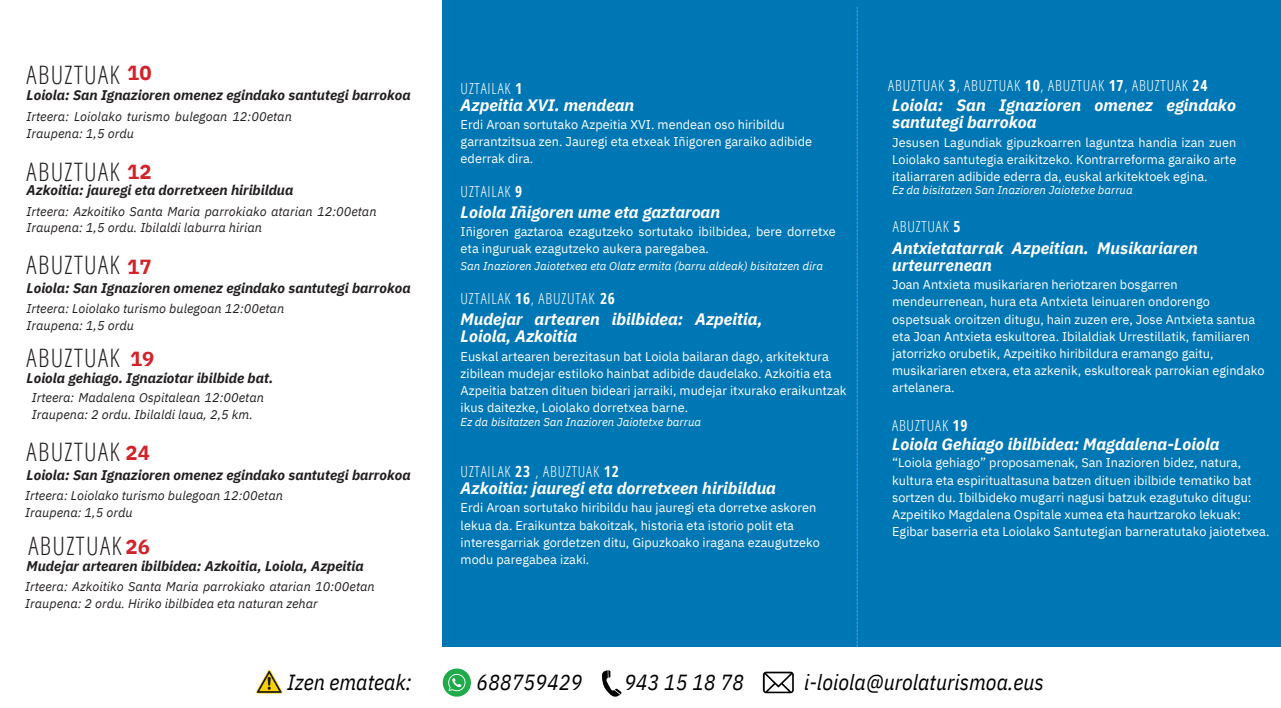
<style>
.page{position:relative;width:1281px;height:708px;background:#fff}
.page>*{position:absolute;margin:0;border:0;box-sizing:border-box;transform-origin:0 0}
.t1{font:300 25.5px "Open Sans Condensed";letter-spacing:.055em;color:#231f20}
.t2{font:italic 21.88px "IBM Plex Sans Cond";color:#000}
.t3{font:700 20.38px "IBM Plex Sans";color:#d2232a}
.t4{font:italic 700 16.5px/17.1px "IBM Plex Sans";color:#fff}
.t5{font:300 15.25px "Open Sans Condensed";letter-spacing:.055em;color:#fff}
.t6{font:italic 700 14px "IBM Plex Sans";color:#231f20}
.t7{font:12.75px/17.1px "IBM Plex Sans";color:#fff}
.t8{font:italic 12.75px/17.1px "IBM Plex Sans";color:#231f20}
.t9{font:italic 11.5px "IBM Plex Sans";color:#fff}
.s1{font-weight:700}
</style>
<div class="page">
<div style="left:443px;top:0;width:838px;height:647px;background:#0077b5"></div>
<svg style="left:857px;top:7px;width:1px;height:76px"></svg>
<svg style="left:602px;top:670px;width:19px;height:27px"></svg>
<svg style="left:256px;top:670px;width:26px;height:23px"></svg>
<svg style="left:763px;top:671px;width:31px;height:22px"></svg>
<svg style="left:443px;top:668px;width:28px;height:28px"></svg>
<p class="t1" style="left:27px;top:57px;width:95px">ABUZTUAK</p>
<p class="t3" style="left:127px;top:59px;width:26px">10</p>
<p class="t6" style="left:27px;top:86px;width:385px">Loiola: San Ignazioren omenez egindako santutegi barrokoa</p>
<p class="t8" style="left:27px;top:107px;width:267px">Irteera: Loiolako turismo bulegoan 12:00etan<br>Iraupena: 1,5 ordu</p>
<p class="t1" style="left:27px;top:153px;width:95px">ABUZTUAK</p>
<p class="t3" style="left:127px;top:158px;width:26px">12</p>
<p class="t6" style="left:27px;top:181px;width:268px">Azkoitia: jauregi eta dorretxeen hiribildua</p>
<p class="t8" style="left:27px;top:202px;width:351px">Irteera: Azkoitiko Santa Maria parrokiako atarian 12:00etan<br>Iraupena: 1,5 ordu. Ibilaldi laburra hirian</p>
<p class="t1" style="left:27px;top:247px;width:95px">ABUZTUAK</p>
<p class="t3" style="left:127px;top:253px;width:26px">17</p>
<p class="t6" style="left:27px;top:279px;width:385px">Loiola: San Ignazioren omenez egindako santutegi barrokoa</p>
<p class="t8" style="left:27px;top:299px;width:259px">Irteera: Loiolako turismo bulegoan 12:00etan<br>Iraupena: 1,5 ordu</p>
<p class="t1" style="left:27px;top:339px;width:95px">ABUZTUAK</p>
<p class="t3" style="left:130px;top:345px;width:26px">19</p>
<p class="t6" style="left:27px;top:369px;width:248px">Loiola gehiago. Ignaziotar ibilbide bat.</p>
<p class="t8" style="left:32px;top:388px;width:233px">Irteera: Madalena Ospitalean 12:00etan<br>Iraupena: 2 ordu. Ibilaldi laua, 2,5 km.</p>
<p class="t1" style="left:27px;top:433px;width:95px">ABUZTUAK</p>
<p class="t3" style="left:125px;top:439px;width:26px">24</p>
<p class="t6" style="left:27px;top:465px;width:385px">Loiola: San Ignazioren omenez egindako santutegi barrokoa</p>
<p class="t8" style="left:25px;top:487px;width:259px">Irteera: Loiolako turismo bulegoan 12:00etan<br>Iraupena: 1,5 ordu</p>
<p class="t1" style="left:28px;top:528px;width:95px">ABUZTUAK</p>
<p class="t3" style="left:125px;top:533px;width:26px">26</p>
<p class="t6" style="left:27px;top:556px;width:339px">Mudejar artearen ibilbidea: Azkoitia, Loiola, Azpeitia</p>
<p class="t8" style="left:25px;top:578px;width:351px">Irteera: Azkoitiko Santa Maria parrokiako atarian 10:00etan<br>Iraupena: 2 ordu. Hiriko ibilbidea eta naturan zehar</p>
<p class="t5" style="left:460px;top:77px;width:63px">UZTAILAK <span class="s1">1</span></p>
<p class="t4" style="left:460px;top:96px;width:175px">Azpeitia XVI. mendean</p>
<p class="t7" style="left:460px;top:116px;width:326px">Erdi Aroan sortutako Azpeitia XVI. mendean oso hiribildu</p>
<p class="t7" style="left:460px;top:133px;width:353px">garrantzitsua zen. Jauregi eta etxeak Iñigoren garaiko adibide</p>
<p class="t7" style="left:460px;top:150px;width:74px">ederrak dira.</p>
<p class="t5" style="left:460px;top:181px;width:63px">UZTAILAK <span class="s1">9</span></p>
<p class="t4" style="left:460px;top:204px;width:261px">Loiola Iñigoren ume eta gaztaroan</p>
<p class="t7" style="left:460px;top:222px;width:377px">Iñigoren gaztaroa ezagutzeko sortutako ibilbidea, bere dorretxe eta inguruak ezagutzeko aukera paregabea.</p>
<p class="t9" style="left:460px;top:258px;width:364px">San Inazioren Jaiotetxea eta Olatz ermita (barru aldeak) bisitatzen dira</p>
<p class="t5" style="left:460px;top:288px;width:156px">UZTAILAK <span class="s1">16</span>, ABUZUTAK <span class="s1">26</span></p>
<p class="t4" style="left:460px;top:310px;width:303px">Mudejar artearen ibilbidea: Azpeitia,<br>Loiola, Azkoitia</p>
<p class="t7" style="left:460px;top:347px;width:387px">Euskal artearen berezitasun bat Loiola bailaran dago, arkitektura zibilean mudejar estiloko hainbat adibide daudelako. Azkoitia eta Azpeitia batzen dituen bideari jarraiki, mudejar itxurako eraikuntzak ikus daitezke, Loiolako dorretxea barne.</p>
<p class="t9" style="left:460px;top:414px;width:242px">Ez da bisitatzen San Inazioren Jaiotetxe barrua</p>
<p class="t5" style="left:460px;top:461px;width:160px">UZTAILAK <span class="s1">23</span> , ABUZTUAK <span class="s1">12</span></p>
<p class="t4" style="left:460px;top:479px;width:317px">Azkoitia: jauregi eta dorretxeen hiribildua</p>
<p class="t7" style="left:460px;top:499px;width:357px">Erdi Aroan sortutako hiribildu hau jauregi eta dorretxe askoren</p>
<p class="t7" style="left:460px;top:516px;width:335px">lekua da. Eraikuntza bakoitzak, historia eta istorio polit eta</p>
<p class="t7" style="left:460px;top:533px;width:361px">interesgarriak gordetzen ditu, Gipuzkoako iragana ezaugutzeko</p>
<p class="t7" style="left:460px;top:550px;width:130px">modu paregabea izaki.</p>
<p class="t5" style="left:888px;top:75px;width:321px">ABUZTUAK <span class="s1">3</span>, ABUZTUAK <span class="s1">10</span>, ABUZTUAK <span class="s1">17</span>, ABUZTUAK <span class="s1">24</span></p>
<p class="t4" style="left:892px;top:96px;width:345px">Loiola: San Ignazioren omenez egindako santutegi barrokoa</p>
<p class="t7" style="left:892px;top:133px;width:346px;text-align:justify">Jesusen Lagundiak gipuzkoarren laguntza handia izan zuen Loiolako santutegia eraikitzeko. Kontrarreforma garaiko arte italiarraren adibide ederra da, euskal arkitektoek egina.</p>
<p class="t9" style="left:892px;top:183px;width:242px">Ez da bisitatzen San Inazioren Jaiotetxe barrua</p>
<p class="t5" style="left:893px;top:216px;width:69px">ABUZTUAK <span class="s1">5</span></p>
<p class="t4" style="left:892px;top:239px;width:307px">Antxietatarrak Azpeitian. Musikariaren urteurrenean</p>
<p class="t7" style="left:892px;top:276px;width:374px">Joan Antxieta musikariaren heriotzaren bosgarren mendeurrenean, hura eta Antxieta leinuaren ondorengo ospetsuak oroitzen ditugu, hain zuzen ere, Jose Antxieta santua eta Joan Antxieta eskultorea. Ibilaldiak Urrestillatik, familiaren jatorrizko orubetik, Azpeitiko hiribildura eramango gaitu, musikariaren etxera, eta azkenik, eskultoreak parrokian egindako artelanera.</p>
<p class="t5" style="left:892px;top:415px;width:77px">ABUZTUAK <span class="s1">19</span></p>
<p class="t4" style="left:892px;top:435px;width:329px">Loiola Gehiago ibilbidea: Magdalena-Loiola</p>
<p class="t7" style="left:892px;top:454px;width:379px">“Loiola gehiago” proposamenak, San Inazioren bidez, natura, kultura eta espiritualtasuna batzen dituen ibilbide tematiko bat sortzen du. Ibilbideko mugarri nagusi batzuk ezagutuko ditugu:<br>Azpeitiko Magdalena Ospitale xumea eta haurtzaroko lekuak:<br>Egibar baserria eta Loiolako Santutegian barneratutako jaiotetxea.</p>
<p class="t2" style="left:287px;top:668px;width:126px">Izen emateak:</p>
<p class="t2" style="left:476px;top:668px;width:107px">688759429</p>
<p class="t2" style="left:624px;top:668px;width:121px">943 15 18 78</p>
<p class="t2" style="left:804px;top:668px;width:241px">i-loiola@urolaturismoa.eus</p>
</div>
